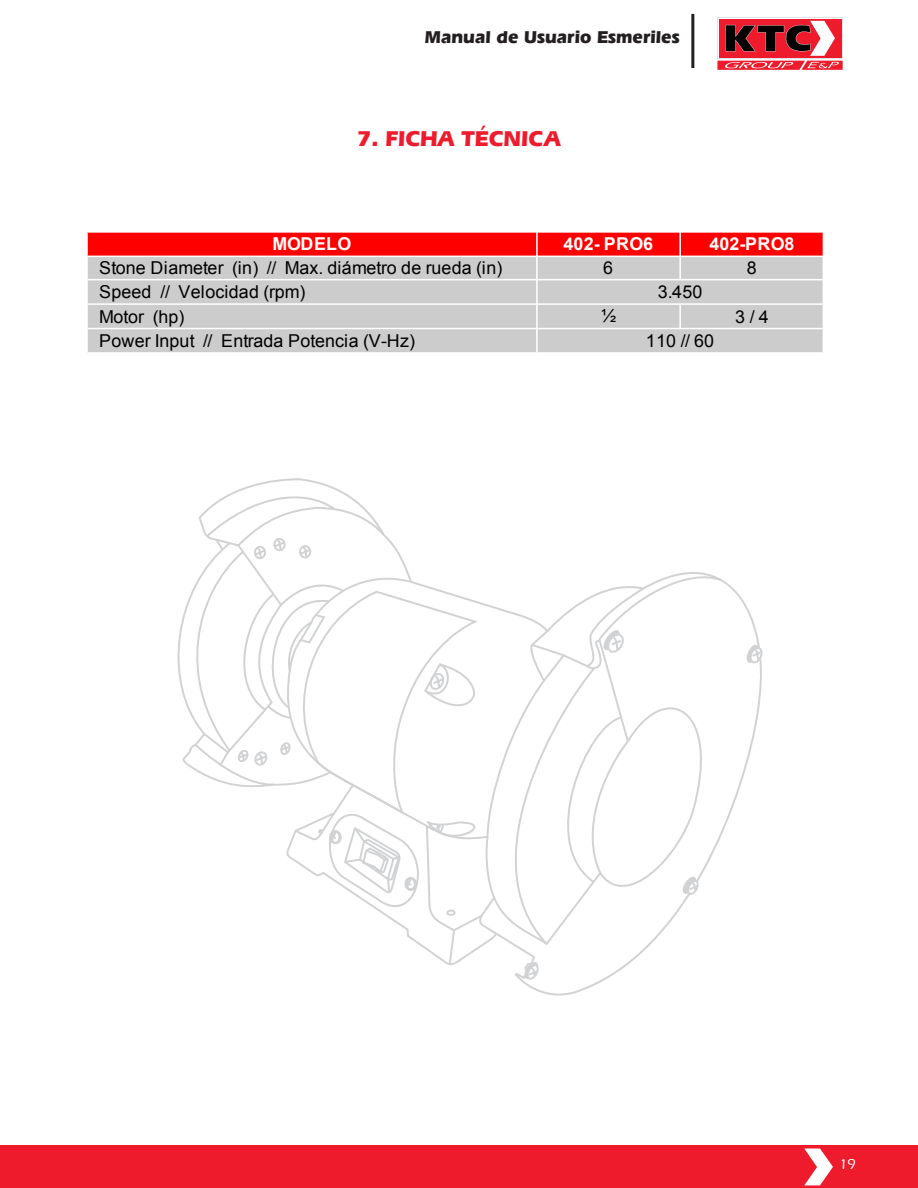
<style>
.page{position:relative;width:918px;height:1188px;background:#fff}
.page>*{position:absolute;margin:0;border:0;box-sizing:border-box;transform-origin:0 0}
.t1{font:700 22.5px "Eras IT Cby BT";color:#ee1b2c}
.t2{font:700 18px "Eras IT Cby BT";color:#231f20}
.t3{font:17.7px "Arial";letter-spacing:.005em;color:#000}
.t4{font:700 17.7px "Arial";letter-spacing:.005em;color:#fff}
.t5{font:500 15px "Eras IT Cby BT";color:#fff}
</style>
<div class="page">
<hr style="left:691px;top:14px;width:3px;height:54px;background:#231f20">
<div style="left:0;top:1145px;width:918px;height:43px;background:#ee1b2c"></div>
<svg style="left:804px;top:1149px;width:29px;height:36px"></svg>
<svg style="left:717px;top:18px;width:126px;height:52px;background:#c24751"></svg>
<svg style="left:87px;top:232px;width:737px;height:121px;background:#d9a9a9"></svg>
<svg style="left:198px;top:478px;width:189px;height:59px"></svg>
<svg style="left:522px;top:978px;width:12px;height:3px"></svg>
<svg style="left:177px;top:537px;width:586px;height:441px"></svg>
<p class="t2" style="left:425px;top:26px;width:256px">Manual de Usuario Esmeriles</p>
<p class="t1" style="left:357px;top:125px;width:205px">7. FICHA TÉCNICA</p>
<p class="t4" style="left:273px;top:232px;width:80px">MODELO</p>
<p class="t4" style="left:564px;top:232px;width:91px">402- PRO6</p>
<p class="t4" style="left:709px;top:232px;width:86px">402-PRO8</p>
<p class="t3" style="left:99px;top:256px;width:405px">Stone Diameter (in) // Max. diámetro de rueda (in)</p>
<p class="t3" style="left:603px;top:256px;width:11px">6</p>
<p class="t3" style="left:747px;top:256px;width:11px">8</p>
<p class="t3" style="left:99px;top:281px;width:208px">Speed // Velocidad (rpm)</p>
<p class="t3" style="left:658px;top:281px;width:46px">3.450</p>
<p class="t3" style="left:99px;top:305px;width:87px">Motor (hp)</p>
<p class="t3" style="left:601px;top:304px;width:16px">½</p>
<p class="t3" style="left:735px;top:305px;width:35px">3 / 4</p>
<p class="t3" style="left:99px;top:329px;width:318px">Power Input // Entrada Potencia (V-Hz)</p>
<p class="t3" style="left:646px;top:329px;width:70px">110 // 60</p>
<p class="t5" style="left:839px;top:1155px;width:18px">19</p>
</div>
